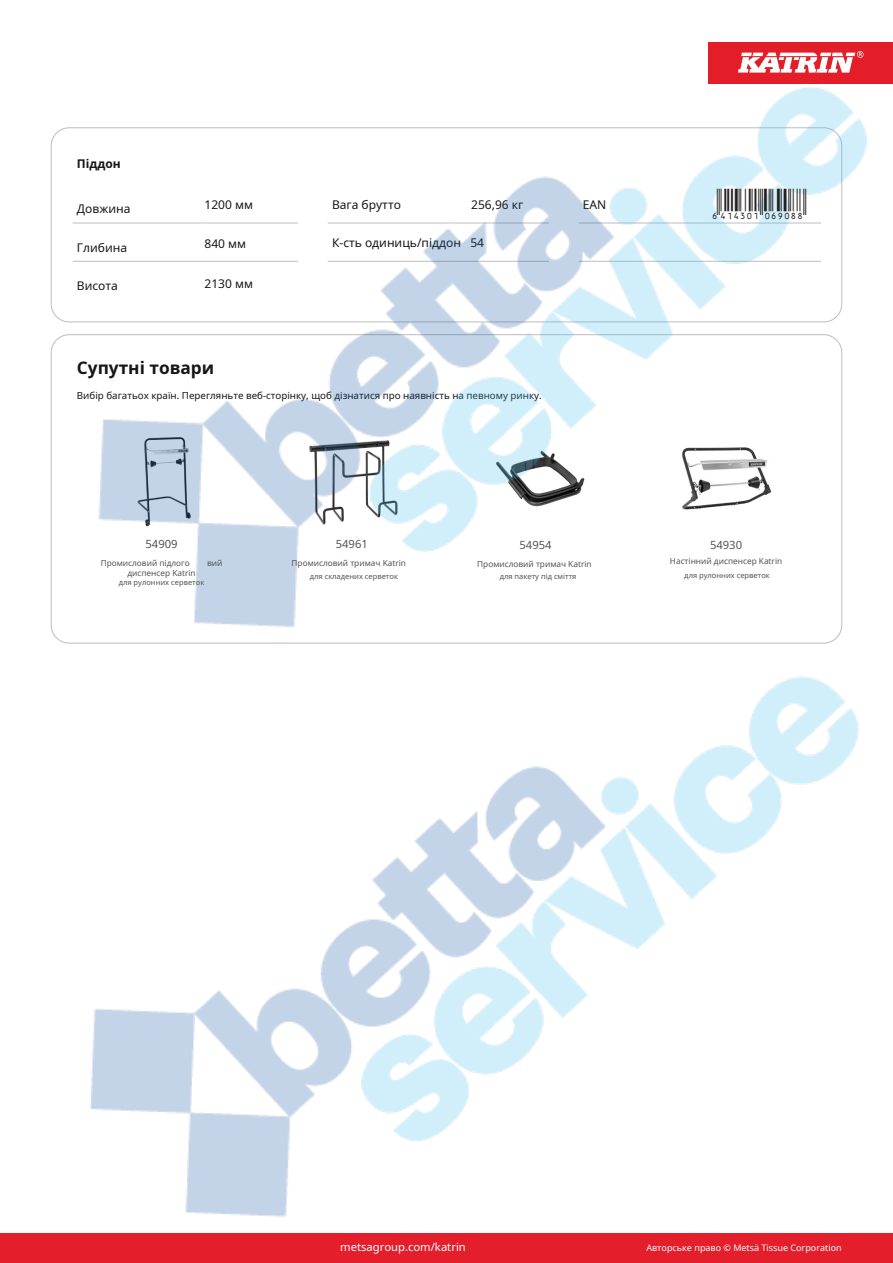
<style>
.page{position:relative;width:893px;height:1263px;background:#fff}
.page>*{position:absolute;margin:0;border:0;box-sizing:border-box;transform-origin:0 0}
.t1{font:30px "Viisas EAN Matala";color:#231f20}
.t2{font:700 17.25px "Noto Sans";color:#171615}
.t3{font:12px "Noto Sans";color:#171615}
.t4{font:12px "Noto Sans";color:#171615}
.t5{font:700 12px "Noto Sans";color:#171615}
.t6{font:11.25px "Noto Sans";color:#fff}
.t7{font:11.25px "Noto Sans";color:#545453}
.t8{font:9.75px "Noto Sans";color:#171615}
.t9{font:9px "Noto Sans";color:#fff}
.t10{font:8.25px "Noto Sans";color:#545453}
.t11{font:8.25px "Noto Sans";color:#545453}
.t12{font:7.5px "Noto Sans";color:#545453}
.t13{font:7.5px "Noto Sans";color:#545453}
.s1{font-style:inherit}
</style>
<div class="page">
<div style="left:0;top:1233px;width:893px;height:30px;background:#e41e2b"></div>
<img style="left:50px;top:42px;width:843px;height:1175px">
<p class="t5" style="left:77px;top:155px;width:45px">Піддон</p>
<p class="t3" style="left:77px;top:200px;width:55px">Довжина</p>
<p class="t3" style="left:204px;top:197px;width:50px">1200 мм</p>
<p class="t3" style="left:332px;top:197px;width:70px">Вага брутто</p>
<p class="t3" style="left:471px;top:197px;width:54px">256,96 кг</p>
<p class="t3" style="left:583px;top:196px;width:25px">EAN</p>
<p class="t3" style="left:77px;top:239px;width:52px">Глибина</p>
<p class="t3" style="left:204px;top:235px;width:43px">840 мм</p>
<p class="t4" style="left:332px;top:234px;width:154px">К-сть одиниць<span class="s1">/піддон 54</span></p>
<p class="t3" style="left:77px;top:277px;width:42px">Висота</p>
<p class="t3" style="left:204px;top:275px;width:50px">2130 мм</p>
<h2 class="t2" style="left:77px;top:356px;width:139px">Супутні товари</h2>
<p class="t8" style="left:77px;top:389px;width:466px">Вибір <span class="s1">багатьох</span> країн. Перегляньте веб-сторінку, щоб дізнатися про наявність на певному ринку.</p>
<p class="t7" style="left:145px;top:536px;width:34px">54909</p>
<p class="t11" style="left:101px;top:557px;width:91px">Промислов<span class="s1">ий</span> підлог<span class="s1">о</span></p>
<p class="t10" style="left:207px;top:558px;width:17px">вий</p>
<p class="t10" style="left:127px;top:568px;width:70px">диспенсер Katrin</p>
<p class="t12" style="left:119px;top:577px;width:87px">для рулонних серветок</p>
<p class="t7" style="left:336px;top:536px;width:34px">54961</p>
<p class="t11" style="left:292px;top:557px;width:116px"><span class="s1">П</span>ромисловий тримач <span class="s1">Katrin</span></p>
<p class="t7" style="left:519px;top:537px;width:34px">54954</p>
<p class="t10" style="left:477px;top:558px;width:116px">Промисловий тримач Katrin</p>
<p class="t12" style="left:310px;top:571px;width:90px"><span class="s1">д</span>ля складених серветок</p>
<p class="t13" style="left:500px;top:571px;width:78px">для пакету під сміття</p>
<h1 class="t1" style="left:710px;top:188px;width:97px">*6414301069088*</h1>
<p class="t7" style="left:710px;top:537px;width:34px">54930</p>
<p class="t10" style="left:670px;top:555px;width:114px">Настінний диспенсер Katrin</p>
<p class="t13" style="left:684px;top:570px;width:87px">для рулонних серветок</p>
<p class="t6" style="left:340px;top:1239px;width:127px">metsagroup.com/katrin</p>
<p class="t9" style="left:646px;top:1241px;width:197px">Авторське право © Metsä Tissue Corporation</p>
</div>
